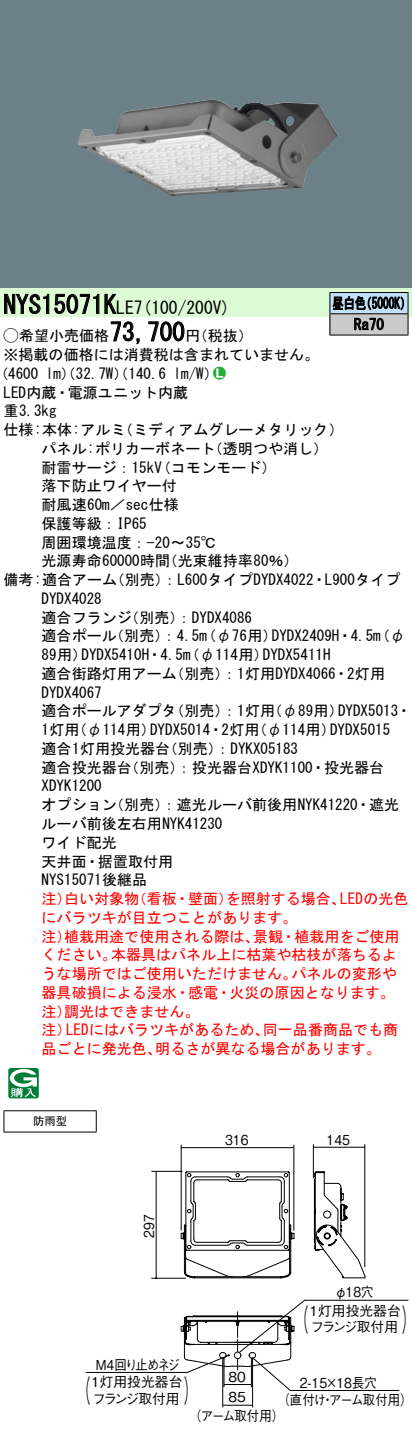
<style>
.page{position:relative;width:412px;height:1433px;background:#fff}
.page>*{position:absolute;margin:0;border:0;box-sizing:border-box;transform-origin:0 0}
.t1{font:30.25px "Gothic BBB Pro Medium 90 pv RKSJ H";color:#000;scale:.45 1}
.t2{font:25px "MS Gothic";color:#000}
.t3{font:17.5px "MS Gothic";color:#000}
.t4{font:15px/18.8px "MS Gothic";color:#000}
.t5{font:15px "MS Gothic";color:#f00}
.t6{font:15px/21.2px "MS Gothic";color:#000;scale:.75 1}
.t7{font:15px "Ford Classification 1";color:#23ac38}
.t8{font:13.75px "Gothic BBB Pro Medium 90 pv RKSJ H";color:#000}
.t9{font:13.75px "Gothic BBB Pro Medium 90 pv RKSJ H";color:#000;scale:.9 1}
.t10{font:13.75px "Gothic BBB Pro Medium 90 pv RKSJ H";letter-spacing:-.03em;color:#000;scale:.9 1}
.t11{font:13.75px "Gothic BBB Pro Medium 90 pv RKSJ H";letter-spacing:-.135em;color:#000;scale:.9 1}
.t12{font:11.25px "MS Gothic";color:#000}
.s1{font-size:25px}
.s2{font-family:"Ford Classification 1"}
.s3{color:#fff}
</style>
<div class="page">
<div style="left:0;top:0;width:411px;height:288px;background:#6c8087"></div>
<img style="left:78px;top:100px;width:259px;height:96px">
<div style="left:0;top:288px;width:411px;height:29px;background:#dcfad4"></div>
<svg style="left:4px;top:293px;width:113px;height:21px"></svg>
<svg style="left:110px;top:321px;width:30px;height:23px"></svg>
<svg style="left:148px;top:321px;width:36px;height:21px"></svg>
<svg style="left:8px;top:1068px;width:31px;height:30px"></svg>
<hr style="left:4px;top:1110px;width:92px;height:1px;background:#000">
<svg style="left:3px;top:1111px;width:1px;height:20px"></svg>
<svg style="left:96px;top:1111px;width:1px;height:20px"></svg>
<hr style="left:4px;top:1131px;width:92px;height:1px;background:#000">
<hr style="left:329px;top:292px;width:78px;height:1px;background:#000">
<hr style="left:329px;top:335px;width:78px;height:1px;background:#000">
<svg style="left:329px;top:293px;width:79px;height:42px;background:#8f98a0"></svg>
<hr style="left:293px;top:1144px;width:1px;height:86px;background:#000">
<hr style="left:181px;top:1147px;width:112px;height:1px;background:#000">
<hr style="left:180px;top:1144px;width:1px;height:86px;background:#000">
<hr style="left:364px;top:1144px;width:1px;height:123px;background:#000">
<hr style="left:313px;top:1146px;width:51px;height:1px;background:#000">
<hr style="left:312px;top:1144px;width:1px;height:34px;background:#000">
<hr style="left:151px;top:1170px;width:31px;height:1px;background:#000">
<hr style="left:155px;top:1171px;width:1px;height:107px;background:#000">
<hr style="left:151px;top:1277px;width:35px;height:1px;background:#000">
<hr style="left:252px;top:1358px;width:1px;height:49px;background:#000">
<hr style="left:222px;top:1358px;width:1px;height:49px;background:#000">
<hr style="left:222px;top:1404px;width:30px;height:1px;background:#000">
<svg style="left:85px;top:1299px;width:322px;height:92px"></svg>
<svg style="left:180px;top:1171px;width:145px;height:174px"></svg>
<svg style="left:183px;top:1179px;width:182px;height:31px"></svg>
<svg style="left:183px;top:1210px;width:182px;height:157px"></svg>
<h2 class="t2" style="left:4px;top:292px;width:102px">NYS15071</h2>
<p class="t3" style="left:104px;top:298px;width:128px"><span class="s1">K</span>LE (7 100/200 (V</p>
<p class="t6" style="left:353px;top:292px;width:41px;text-indent:-22px">昼白色<br>Ra70</p>
<p class="t6" style="left:360px;top:292px;width:69px">（5000 (K</p>
<h2 class="t2" style="left:109px;top:320px;width:76px">73,700</h2>
<p class="t4" style="left:4px;top:326px;width:316px"><span class="s2">A</span>希望小売価格<br>※掲載の価格には消費税は含まれていません。</p>
<p class="t7" style="left:213px;top:365px;width:14px">2<span class="s3">7</span></p>
<p class="t4" style="left:185px;top:326px;width:69px">（円税抜(</p>
<p class="t4" style="left:173px;top:364px;width:46px">l m (W/</p>
<p class="t4" style="left:-7px;top:364px;width:47px">（4600</p>
<p class="t4" style="left:4px;top:383px;width:186px">LED内蔵・電源ユニット内蔵</p>
<p class="t4" style="left:4px;top:401px;width:54px">重3.3kg</p>
<p class="t4" style="left:118px;top:420px;width:227px">（ミディアムグレーメタリック(</p>
<p class="t4" style="left:46px;top:364px;width:121px">lm）（32.7 ）（W 140.6</p>
<p class="t4" style="left:4px;top:420px;width:123px">仕様:本体:アルミ</p>
<p class="t4" style="left:156px;top:439px;width:121px;text-indent:-114px">パネル:ポリカーボネート<br>（コモンモード(</p>
<p class="t4" style="left:207px;top:439px;width:121px">（透明つや消し(</p>
<p class="t4" style="left:42px;top:458px;width:121px">耐雷サージ：15kV</p>
<p class="t4" style="left:42px;top:476px;width:136px">落下防止ワイヤー付</p>
<p class="t4" style="left:42px;top:495px;width:138px">耐風速60 ／m sec仕様</p>
<p class="t4" style="left:42px;top:514px;width:106px">保護等級：IP65</p>
<p class="t4" style="left:42px;top:533px;width:175px">周囲環境温度：−20〜35°C</p>
<p class="t4" style="left:162px;top:551px;width:137px">（光束維持率80％(</p>
<p class="t4" style="left:109px;top:551px;width:292px;text-indent:-68px">光源寿命60000時間<br>（別売：） L600タイプDYDX4022・L900タイプ</p>
<p class="t4" style="left:42px;top:570px;width:77px;text-indent:-38px">備考:適合アーム<br>DYDX4028</p>
<p class="t4" style="left:42px;top:608px;width:91px">適合フランジ</p>
<p class="t4" style="left:124px;top:608px;width:129px">（別売：） DYDX4086</p>
<p class="t4" style="left:42px;top:626px;width:76px">適合ポール</p>
<p class="t4" style="left:109px;top:626px;width:61px">（別売）</p>
<p class="t4" style="left:162px;top:626px;width:117px">：4.5（m φ76用）</p>
<p class="t4" style="left:271px;top:626px;width:135px">DYDX2409 ・H 4.5（m φ</p>
<p class="t4" style="left:42px;top:645px;width:47px">89用）</p>
<p class="t4" style="left:81px;top:645px;width:188px">DYDX5410 ・H 4.5（m φ114用）</p>
<p class="t4" style="left:262px;top:645px;width:69px">DYDX5411H</p>
<p class="t4" style="left:42px;top:664px;width:136px">適合街路灯用アーム<br>DYDX4067</p>
<p class="t4" style="left:169px;top:664px;width:61px">（別売）</p>
<p class="t4" style="left:222px;top:664px;width:164px">：1灯用DYDX4066・2灯用</p>
<p class="t4" style="left:42px;top:701px;width:136px">適合ポールアダプタ</p>
<p class="t4" style="left:169px;top:701px;width:61px">（別売）</p>
<p class="t4" style="left:222px;top:701px;width:54px">：1灯用</p>
<p class="t4" style="left:267px;top:701px;width:77px">（φ89用）</p>
<p class="t4" style="left:337px;top:701px;width:75px">DYDX5013・</p>
<p class="t4" style="left:42px;top:720px;width:39px">1灯用</p>
<p class="t4" style="left:150px;top:720px;width:111px">DYDX5014・2灯用</p>
<p class="t4" style="left:72px;top:720px;width:85px">（φ114用）</p>
<p class="t4" style="left:251px;top:720px;width:85px">（φ114用）</p>
<p class="t4" style="left:329px;top:720px;width:61px">DYDX5015</p>
<p class="t4" style="left:124px;top:739px;width:261px;text-indent:-82px">適合1灯用投光器台<br>（別売：）投光器台XDYK1100・投光器台</p>
<p class="t4" style="left:162px;top:739px;width:136px">（別売：） DYKX05183</p>
<p class="t4" style="left:42px;top:758px;width:91px">適合投光器台</p>
<p class="t4" style="left:42px;top:776px;width:61px">XDYK1200</p>
<p class="t4" style="left:109px;top:795px;width:291px">（別売：）遮光ルーバ前後用NYK41220・遮光</p>
<p class="t4" style="left:42px;top:795px;width:182px">オプション<br>ルーバ前後左右用NYK41230ワイド配光<br>天井面・据置取付用<br>NYS15071後継品</p>
<p class="t5" style="left:64px;top:891px;width:76px">白い対象物</p>
<p class="t5" style="left:132px;top:891px;width:103px">（看板・壁面）</p>
<p class="t5" style="left:225px;top:891px;width:122px">を照射する場合、</p>
<p class="t5" style="left:42px;top:891px;width:31px">注）</p>
<p class="t5" style="left:42px;top:910px;width:256px">にバラツキが目立つことがあります。</p>
<p class="t5" style="left:252px;top:928px;width:148px">景観・植栽用をご使用</p>
<p class="t5" style="left:340px;top:891px;width:69px">LEDの光色</p>
<p class="t5" style="left:64px;top:928px;width:196px">植栽用途で使用される際は、</p>
<p class="t5" style="left:42px;top:928px;width:31px">注）</p>
<p class="t5" style="left:111px;top:947px;width:286px">本器具はパネル上に枯葉や枯枝が落ちるよ</p>
<p class="t5" style="left:42px;top:947px;width:76px">ください。</p>
<p class="t5" style="left:42px;top:966px;width:256px">うな場所ではご使用いただけません。</p>
<p class="t5" style="left:42px;top:985px;width:354px">器具破損による浸水・感電・火災の原因となります。</p>
<p class="t5" style="left:64px;top:1003px;width:136px">調光はできません。</p>
<p class="t5" style="left:291px;top:966px;width:106px">パネルの変形や</p>
<p class="t5" style="left:42px;top:1003px;width:31px">注）</p>
<p class="t5" style="left:66px;top:1022px;width:204px">LEDにはバラツキがあるため、</p>
<p class="t5" style="left:262px;top:1022px;width:136px">同一品番商品でも商</p>
<p class="t5" style="left:42px;top:1022px;width:31px">注）</p>
<p class="t5" style="left:42px;top:1041px;width:121px">品ごとに発光色、</p>
<p class="t5" style="left:155px;top:1041px;width:227px">明るさが異なる場合があります。</p>
<p class="t12" style="left:33px;top:1115px;width:35px">防雨型</p>
<p class="t9" style="left:225px;top:1128px;width:27px">316</p>
<p class="t9" style="left:326px;top:1128px;width:27px">145</p>
<p class="t9" style="left:138px;top:1237px;width:27px;rotate:-90deg">297</p>
<p class="t9" style="left:334px;top:1280px;width:44px">φ18穴</p>
<p class="t8" style="left:309px;top:1299px;width:93px">1灯用投光器台</p>
<h1 class="t1" style="left:294px;top:1294px;width:152px">（　　　　</h1>
<h1 class="t1" style="left:401px;top:1294px;width:32px">(</h1>
<p class="t8" style="left:332px;top:1316px;width:67px">ンジ取付用</p>
<p class="t8" style="left:310px;top:1316px;width:27px">フラ</p>
<p class="t11" style="left:96px;top:1353px;width:95px">M4回り止めネジ</p>
<p class="t8" style="left:91px;top:1370px;width:93px">1灯用投光器台</p>
<h1 class="t1" style="left:77px;top:1366px;width:182px">（　　　　　</h1>
<h1 class="t1" style="left:183px;top:1366px;width:32px">(</h1>
<p class="t8" style="left:114px;top:1387px;width:67px">ンジ取付用</p>
<p class="t8" style="left:92px;top:1387px;width:27px">フラ</p>
<p class="t8" style="left:228px;top:1366px;width:19px">80</p>
<p class="t8" style="left:228px;top:1386px;width:19px">85</p>
<p class="t9" style="left:299px;top:1371px;width:87px">2-15×18長穴</p>
<p class="t10" style="left:277px;top:1389px;width:151px">（直付けアーム取付用(</p>
<p class="t9" style="left:321px;top:1389px;width:15px">・</p>
<p class="t9" style="left:189px;top:1405px;width:107px">（アーム取付用(</p>
</div>
